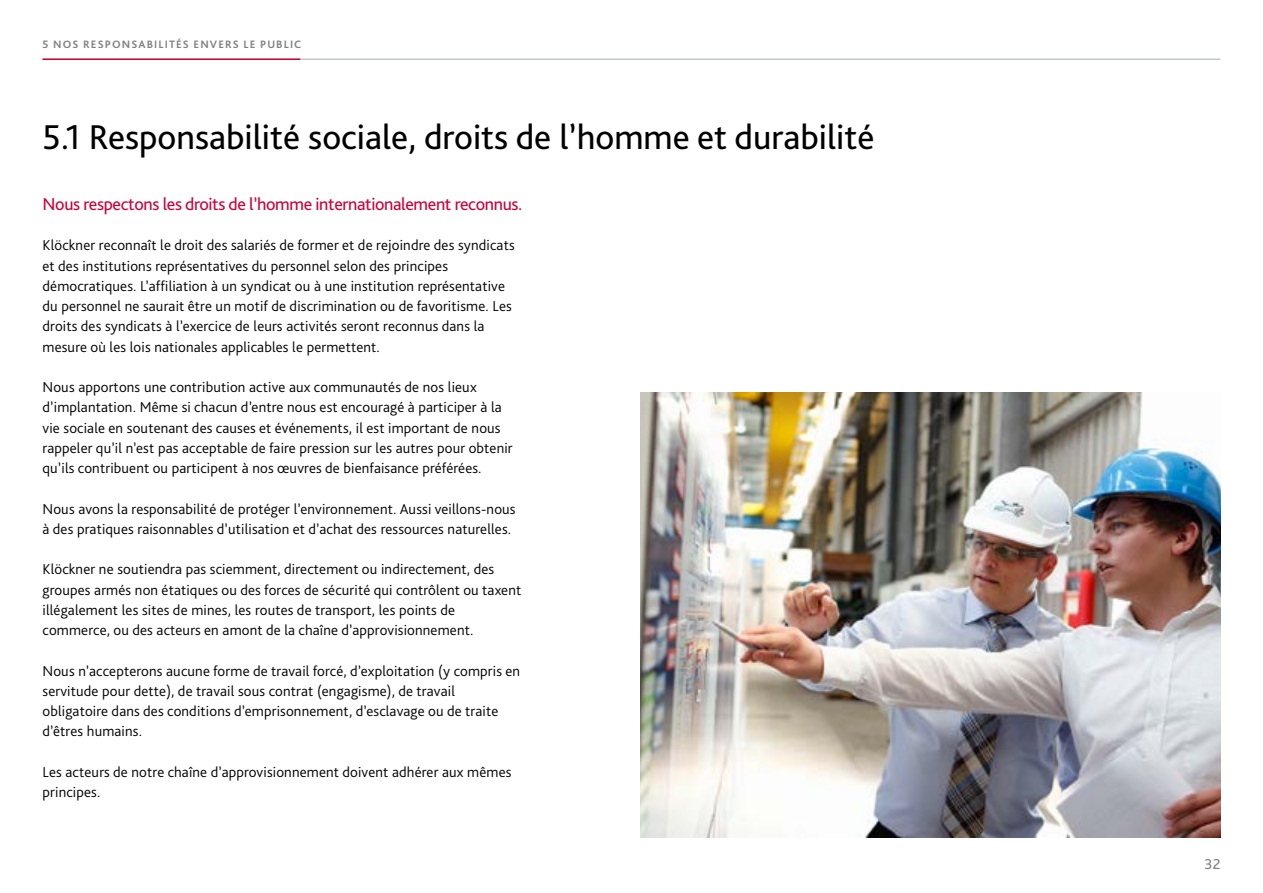
<style>
.page{position:relative;width:1263px;height:893px;background:#fff}
.page>*{position:absolute;margin:0;border:0;box-sizing:border-box;transform-origin:0 0}
.t1{font:36px "Kl Bliss";color:#000}
.t2{font:18px "Kl Bliss";letter-spacing:-.02em;color:#ca0237}
.t3{font:300 15px/20.2px "Kl Bliss";letter-spacing:.01em;color:#000}
.t4{font:15px "Kl Bliss";color:#808080}
.t5{font:700 11.25px "Kl Bliss";letter-spacing:.1em;color:#808080}
</style>
<div class="page">
<hr style="left:43px;top:59px;width:1177px;height:1px;background:#c5c6c6">
<img style="left:640px;top:392px;width:580px;height:446px">
<hr style="left:43px;top:59px;width:257px;height:1px;background:#ca0237">
<p class="t5" style="left:43px;top:37px;width:258px">5 NOS RESPONSABILITÉS ENVERS LE PUBLIC</p>
<h1 class="t1" style="left:43px;top:115px;width:833px">5.1 Responsabilité sociale, droits de l’homme et durabilité</h1>
<p class="t2" style="left:43px;top:193px;width:481px">Nous respectons les droits de l’homme internationalement reconnus.</p>
<p class="t3" style="left:43px;top:235px;width:474px">Klöckner reconnaît le droit des salariés de former et de rejoindre des syndicats et des institutions représentatives du personnel selon des principes démocratiques. L’affiliation à un syndicat ou à une institution représentative du personnel ne saurait être un motif de discrimination ou de favoritisme. Les droits des syndicats à l’exercice de leurs activités seront reconnus dans la mesure où les lois nationales applicables le permettent.</p>
<p class="t3" style="left:43px;top:377px;width:472px">Nous apportons une contribution active aux communautés de nos lieux d’implantation. Même si chacun d’entre nous est encouragé à participer à la vie sociale en soutenant des causes et événements, il est important de nous rappeler qu’il n’est pas acceptable de faire pression sur les autres pour obtenir qu’ils contribuent ou participent à nos œuvres de bienfaisance préférées.</p>
<p class="t3" style="left:43px;top:498px;width:475px">Nous avons la responsabilité de protéger l’environnement. Aussi veillons-nous à des pratiques raisonnables d’utilisation et d’achat des ressources naturelles.</p>
<p class="t3" style="left:43px;top:559px;width:480px">Klöckner ne soutiendra pas sciemment, directement ou indirectement, des groupes armés non étatiques ou des forces de sécurité qui contrôlent ou taxent illégalement les sites de mines, les routes de transport, les points de commerce, ou des acteurs en amont de la chaîne d’approvisionnement.</p>
<p class="t3" style="left:43px;top:660px;width:479px">Nous n’accepterons aucune forme de travail forcé, d’exploitation (y compris en servitude pour dette), de travail sous contrat (engagisme), de travail obligatoire dans des conditions d’emprisonnement, d’esclavage ou de traite d’êtres humains.</p>
<p class="t3" style="left:43px;top:761px;width:470px">Les acteurs de notre chaîne d’approvisionnement doivent adhérer aux mêmes principes.</p>
<p class="t4" style="left:1204px;top:855px;width:17px">32</p>
</div>
